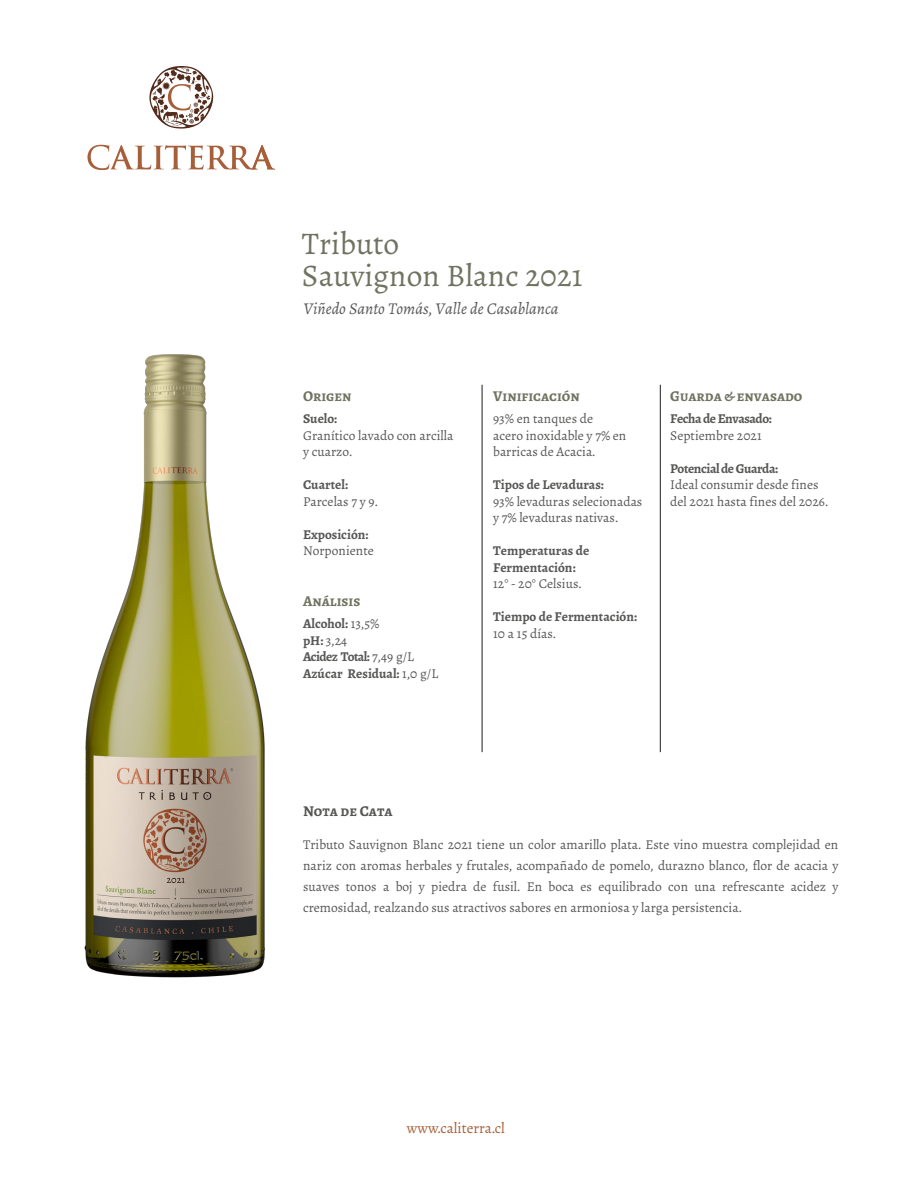
<style>
.page{position:relative;width:918px;height:1188px;background:#fff}
.page>*{position:absolute;margin:0;border:0;box-sizing:border-box;transform-origin:0 0}
.t1{font:31.5px/31.5px "Alegreya";color:#707360}
.t2{font:italic 16.5px "Alegreya";color:#575756}
.t3{font:700 15px "Alegreya SC";color:#707360}
.t4{font:15px "Alegreya";color:#a66138}
.t5{font:700 15px "Alegreya SC";color:#575756}
.t6{font:13.5px/16.5px "Alegreya";color:#575756}
.t7{font:700 13.5px/16.5px "Alegreya";color:#575756}
.t8{font:700 13.5px "Alegreya";letter-spacing:-.03em;color:#575756}
.s1{font-weight:400}
</style>
<div class="page">
<img style="left:84px;top:354px;width:181px;height:624px">
<hr style="left:482px;top:385px;width:1px;height:367px;background:#1d1d1b">
<hr style="left:660px;top:385px;width:1px;height:367px;background:#1d1d1b">
<svg style="left:149px;top:66px;width:65px;height:63px"></svg>
<svg style="left:87px;top:145px;width:188px;height:25px"></svg>
<h1 class="t1" style="left:302px;top:228px;width:283px">Tributo<br>Sauvignon Blanc 2021</h1>
<p class="t2" style="left:303px;top:299px;width:256px">Viñedo Santo Tomás, Valle de Casablanca</p>
<p class="t3" style="left:303px;top:386px;width:50px">Origen</p>
<p class="t7" style="left:303px;top:411px;width:36px">Suelo:</p>
<p class="t6" style="left:303px;top:427px;width:152px">Granítico lavado con arcilla y cuarzo.</p>
<p class="t7" style="left:303px;top:477px;width:47px">Cuartel:</p>
<p class="t6" style="left:303px;top:493px;width:76px">Parcelas 7 y 9.</p>
<p class="t7" style="left:303px;top:526px;width:67px">Exposición:</p>
<p class="t6" style="left:303px;top:543px;width:72px">Norponiente</p>
<p class="t3" style="left:303px;top:591px;width:59px">Análisis</p>
<p class="t7" style="left:303px;top:616px;width:137px">Alcohol: <span class="s1">13,5%<br></span>pH: <span class="s1">3,24<br></span>Acidez Total: <span class="s1">7,49 g/L<br></span>Azúcar Residual: <span class="s1">1,0 g/L</span></p>
<p class="t3" style="left:493px;top:386px;width:88px">Vinificación</p>
<p class="t6" style="left:493px;top:411px;width:135px">93% en tanques de acero inoxidable y 7% en barricas de Acacia.</p>
<p class="t7" style="left:493px;top:477px;width:113px">Tipos de Levaduras:</p>
<p class="t6" style="left:493px;top:493px;width:151px">93% levaduras selecionadas y 7% levaduras nativas.</p>
<p class="t7" style="left:493px;top:543px;width:98px">Temperaturas de<br>Fermentación:</p>
<p class="t6" style="left:493px;top:576px;width:90px">12° - 20° Celsius.</p>
<p class="t7" style="left:493px;top:609px;width:146px">Tiempo de Fermentación:</p>
<p class="t6" style="left:493px;top:625px;width:65px">10 a 15 días.</p>
<p class="t3" style="left:670px;top:386px;width:134px">Guarda &amp; envasado</p>
<p class="t8" style="left:670px;top:410px;width:103px">Fecha de Envasado:</p>
<p class="t6" style="left:670px;top:427px;width:93px">Septiembre 2021</p>
<p class="t8" style="left:670px;top:460px;width:110px">Potencial de Guarda:</p>
<p class="t6" style="left:670px;top:477px;width:159px">Ideal consumir desde fines del 2021 hasta fines del 2026.</p>
<p class="t5" style="left:303px;top:802px;width:91px">Nota de Cata</p>
<p class="t6" style="left:303px;top:834px;width:537px;line-height:21px;text-align:justify">Tributo Sauvignon Blanc 2021 tiene un color amarillo plata. Este vino muestra complejidad en nariz con aromas herbales y frutales, acompañado de pomelo, durazno blanco, flor de acacia y suaves tonos a boj y piedra de fusil. En boca es equilibrado con una refrescante acidez y cremosidad, realzando sus atractivos sabores en armoniosa y larga persistencia.</p>
<p class="t4" style="left:407px;top:1118px;width:99px">www.caliterra.cl</p>
</div>
